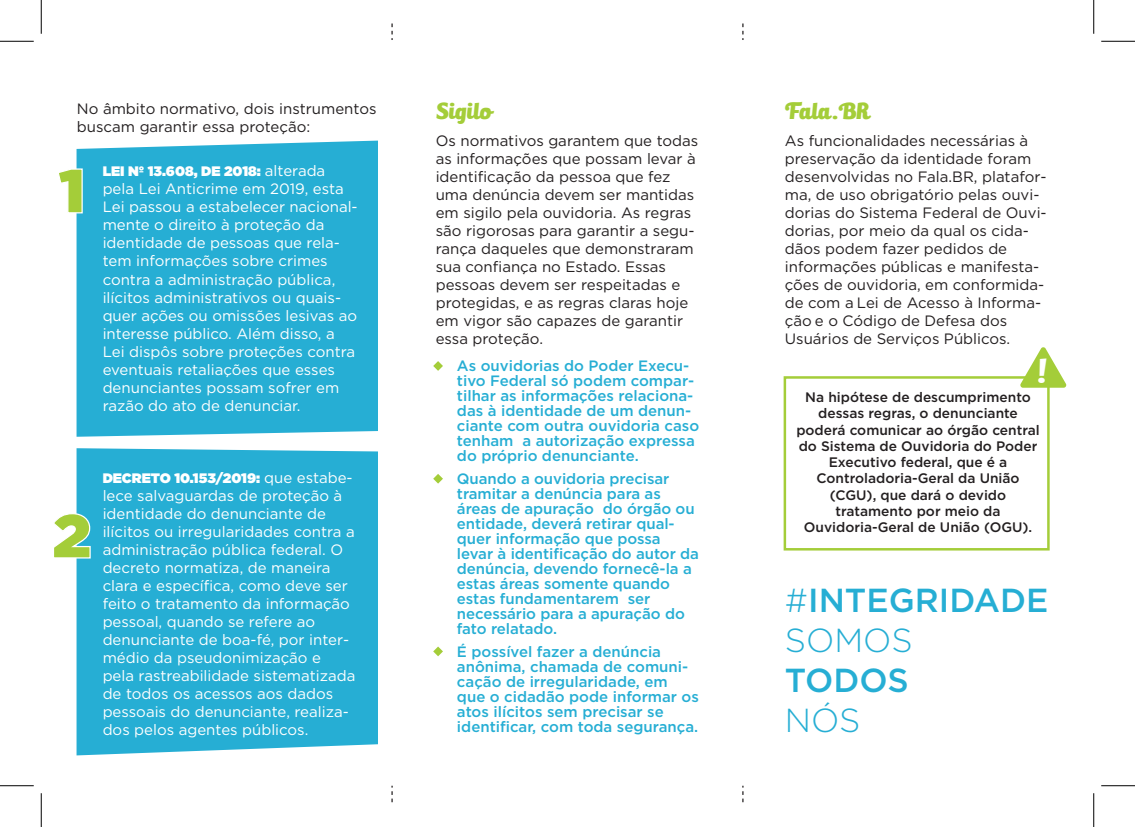
<style>
.page{position:relative;width:1135px;height:827px;background:#fff}
.page>*{position:absolute;margin:0;border:0;box-sizing:border-box;transform-origin:0 0}
.t1{font:900 62px "Gotham";color:#a4cd39}
.t2{font:500 33.25px/40px "Gotham";color:#26aed4}
.t3{font:300 33.25px "Gotham";color:#26aed4}
.t4{font:21.25px "Bulletto Killa";color:#a4cd39}
.t5{font:15px/18px "Gotham";color:#fff}
.t6{font:15px/18px "Gotham";color:#231f20}
.t7{font:500 15px/15px "Gotham";letter-spacing:-.005em;color:#26aed4}
.t8{font:500 13.75px/16.2px "Gotham";color:#231f20;text-align:center}
.t9{font:900 13.75px "Gotham";color:#fff}
.s1{font-weight:400;font-size:15px}
.s2{font-weight:300}
</style>
<div class="page">
<svg style="left:433px;top:361px;width:10px;height:10px"></svg>
<svg style="left:433px;top:474px;width:10px;height:9px"></svg>
<svg style="left:433px;top:646px;width:10px;height:10px"></svg>
<svg style="left:391px;top:24px;width:2px;height:16px"></svg>
<svg style="left:391px;top:785px;width:2px;height:18px"></svg>
<svg style="left:742px;top:785px;width:1px;height:18px"></svg>
<div style="left:784px;top:376px;width:266px;height:174px;border:2px solid #a4cd39"></div>
<div style="left:77px;top:141px;width:301px;height:296px;background:#26aed4"></div>
<svg style="left:76px;top:168px;width:7px;height:46px"></svg>
<div style="left:77px;top:448px;width:301px;height:307px;background:#26aed4"></div>
<svg style="left:76px;top:512px;width:15px;height:47px"></svg>
<hr style="left:0;top:41px;width:34px;height:1px;background:#000">
<hr style="left:1101px;top:41px;width:34px;height:1px;background:#000">
<hr style="left:0;top:785px;width:34px;height:1px;background:#000">
<hr style="left:1101px;top:785px;width:34px;height:1px;background:#000">
<hr style="left:41px;top:0;width:1px;height:34px;background:#000">
<hr style="left:41px;top:793px;width:1px;height:34px;background:#000">
<hr style="left:1093px;top:0;width:1px;height:34px;background:#000">
<hr style="left:1093px;top:793px;width:1px;height:34px;background:#000">
<svg style="left:1020px;top:347px;width:47px;height:41px"></svg>
<p class="t6" style="left:77px;top:99px;width:301px">No âmbito normativo, dois instrumentos buscam garantir essa proteção:</p>
<h1 class="t1" style="left:59px;top:146px;width:28px">1</h1>
<p class="t9" style="left:103px;top:162px;width:224px">LEI Nº 13.608, DE 2018: <span class="s1">alterada</span></p>
<p class="t5" style="left:103px;top:180px;width:257px">pela Lei Anticrime em 2019, esta<br>Lei passou a estabelecer nacional&shy;mente o direito à proteção da identidade de pessoas que rela&shy;tem informações sobre crimes contra a administração pública, ilícitos administrativos ou quais&shy;quer ações ou omissões lesivas ao interesse público. Além disso, a<br>Lei dispôs sobre proteções contra eventuais retaliações que esses denunciantes possam sofrer em razão do ato de denunciar.</p>
<h1 class="t1" style="left:52px;top:491px;width:40px">2</h1>
<p class="t9" style="left:103px;top:468px;width:252px">DECRETO 10.153/2019: <span class="s1">que estabe-</span></p>
<p class="t5" style="left:103px;top:486px;width:254px">lece salvaguardas de proteção à identidade do denunciante de ilícitos ou irregularidades contra a administração pública federal. O decreto normatiza, de maneira clara e específica, como deve ser feito o tratamento da informação pessoal, quando se refere ao denunciante de boa-fé, por inter&shy;médio da pseudonimização e pela rastreabilidade sistematizada de todos os acessos aos dados pessoais do denunciante, realiza&shy;dos pelos agentes públicos.</p>
<p class="t6" style="left:436px;top:131px;width:264px">Os normativos garantem que todas as informações que possam levar à identificação da pessoa que fez uma denúncia devem ser mantidas em sigilo pela ouvidoria. As regras são rigorosas para garantir a segu&shy;rança daqueles que demonstraram sua confiança no Estado. Essas pessoas devem ser respeitadas e protegidas, e as regras claras hoje em vigor são capazes de garantir essa proteção.</p>
<p class="t7" style="left:457px;top:358px;width:244px">As ouvidorias do Poder Execu&shy;tivo Federal só podem compar&shy;tilhar as informações relaciona&shy;das à identidade de um denun&shy;ciante com outra ouvidoria caso tenham a autorização expressa do próprio denunciante.</p>
<p class="t7" style="left:457px;top:471px;width:244px">Quando a ouvidoria precisar tramitar a denúncia para as áreas de apuração do órgão ou entidade, deverá retirar qual&shy;quer informação que possa levar à identificação do autor da denúncia, devendo fornecê-la a estas áreas somente quando estas fundamentarem ser necessário para a apuração do fato relatado.</p>
<p class="t7" style="left:457px;top:643px;width:244px">É possível fazer a denúncia anônima, chamada de comuni&shy;cação de irregularidade, em que o cidadão pode informar os atos ilícitos sem precisar se identificar, com toda segurança.</p>
<h3 class="t4" style="left:812px;top:99px;width:8px">●</h3>
<p class="t6" style="left:785px;top:131px;width:263px">As funcionalidades necessárias à preservação da identidade foram desenvolvidas no Fala.BR, platafor&shy;ma, de uso obrigatório pelas ouvi&shy;dorias do Sistema Federal de Ouvi&shy;dorias, por meio da qual os cida&shy;dãos podem fazer pedidos de informações públicas e manifesta&shy;ções de ouvidoria, em conformida&shy;de com a Lei de Acesso à Informa&shy;ção e o Código de Defesa dos<br>Usuários de Serviços Públicos.</p>
<p class="t8" style="left:796px;top:389px;width:245px">Na hipótese de descumprimento dessas regras, o denunciante poderá comunicar ao órgão central do Sistema de Ouvidoria do Poder<br>Executivo federal, que é a<br>Controladoria-Geral da União (CGU), que dará o devido tratamento por meio da<br>Ouvidoria-Geral de União (OGU).</p>
<h2 class="t2" style="left:785px;top:580px;width:265px"><span class="s2">#</span>INTEGRIDADE<br><span class="s2">SOMOS</span></h2>
<h2 class="t2" style="left:785px;top:660px;width:125px">TODOS</h2>
<h2 class="t3" style="left:785px;top:699px;width:77px">NÓS</h2>
</div>
